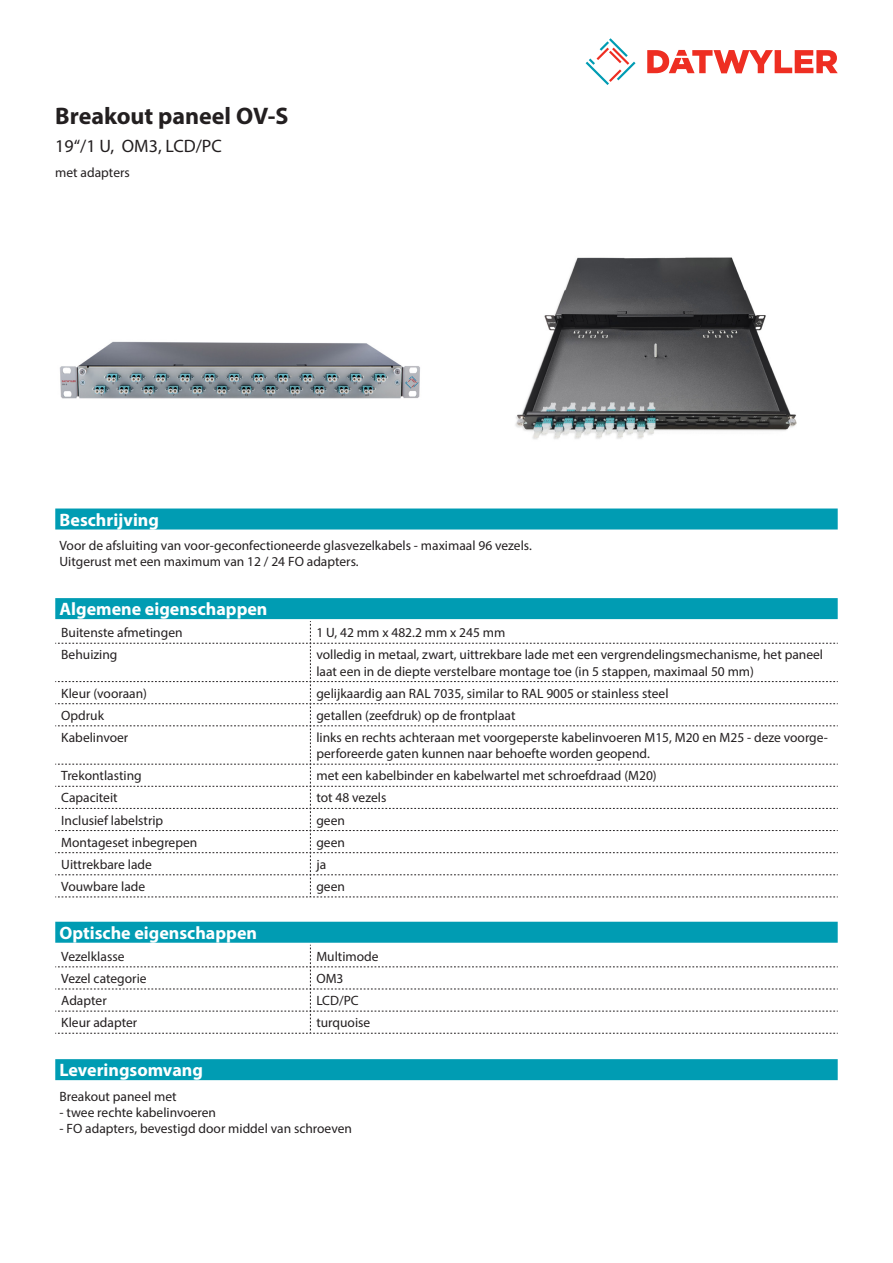
<style>
.page{position:relative;width:893px;height:1263px;background:#fff}
.page>*{position:absolute;margin:0;border:0;box-sizing:border-box;transform-origin:0 0}
.Product_Head{font:700 24px "Myriad Pro";color:#231f20}
.Standard_Head_Proper{font:700 18px "Myriad Pro";color:#fff}
.SubHead{font:18px "Myriad Pro";color:#231f20}
.myriad_light_propert{font:13.5px/16.2px "Myriad Pro";color:#231f20}
.Standard_text{font:13.5px/16.2px "Myriad Pro";color:#231f20}
</style>
<div class="page">
<svg style="left:586px;top:38px;width:49px;height:47px"></svg>
<svg style="left:647px;top:50px;width:191px;height:23px"></svg>
<img style="left:59px;top:341px;width:361px;height:58px">
<img style="left:515px;top:257px;width:282px;height:182px">
<div style="left:55px;top:508px;width:783px;height:21px;background:#009cb3"></div>
<div style="left:55px;top:1059px;width:783px;height:21px;background:#009cb3"></div>
<div style="left:55px;top:598px;width:783px;height:21px;background:#009cb3"></div>
<svg style="left:55px;top:621px;width:783px;height:277px"></svg>
<div style="left:55px;top:922px;width:783px;height:21px;background:#009cb3"></div>
<svg style="left:55px;top:945px;width:783px;height:89px"></svg>
<p class="Product_Head" style="left:55px;top:101px;width:235px">Breakout paneel OV-S</p>
<p class="SubHead" style="left:55px;top:135px;width:168px">19‘‘/1 U, OM3, LCD/PC</p>
<p class="Standard_text" style="left:55px;top:164px;width:76px">met adapters</p>
<p class="Standard_Head_Proper" style="left:60px;top:508px;width:101px">Beschrijving</p>
<p class="Standard_text" style="left:60px;top:537px;width:474px">Voor de afsluiting van voor-geconfectioneerde glasvezelkabels - maximaal 96 vezels.<br>Uitgerust met een maximum van 12 / 24 FO adapters.</p>
<p class="Standard_Head_Proper" style="left:60px;top:597px;width:209px">Algemene eigenschappen</p>
<p class="myriad_light_propert" style="left:61px;top:624px;width:123px">Buitenste afmetingen</p>
<p class="myriad_light_propert" style="left:316px;top:624px;width:191px">1 U, 42 mm x 482.2 mm x 245 mm</p>
<p class="myriad_light_propert" style="left:61px;top:646px;width:58px">Behuizing</p>
<p class="myriad_light_propert" style="left:316px;top:646px;width:508px">volledig in metaal, zwart, uittrekbare lade met een vergrendelingsmechanisme, het paneel laat een in de diepte verstelbare montage toe (in 5 stappen, maximaal 50 mm)</p>
<p class="myriad_light_propert" style="left:61px;top:685px;width:87px">Kleur (vooraan)</p>
<p class="myriad_light_propert" style="left:316px;top:685px;width:354px">gelijkaardig aan RAL 7035, similar to RAL 9005 or stainless steel</p>
<p class="myriad_light_propert" style="left:61px;top:707px;width:44px">Opdruk</p>
<p class="myriad_light_propert" style="left:316px;top:707px;width:201px">getallen (zeefdruk) op de frontplaat</p>
<p class="myriad_light_propert" style="left:61px;top:729px;width:69px">Kabelinvoer</p>
<p class="myriad_light_propert" style="left:316px;top:729px;width:513px">links en rechts achteraan met voorgeperste kabelinvoeren M15, M20 en M25 - deze voorge&shy;perforeerde gaten kunnen naar behoefte worden geopend.</p>
<p class="myriad_light_propert" style="left:61px;top:767px;width:82px">Trekontlasting</p>
<p class="myriad_light_propert" style="left:316px;top:767px;width:342px">met een kabelbinder en kabelwartel met schroefdraad (M20)</p>
<p class="myriad_light_propert" style="left:61px;top:789px;width:58px">Capaciteit</p>
<p class="myriad_light_propert" style="left:316px;top:789px;width:71px">tot 48 vezels</p>
<p class="myriad_light_propert" style="left:61px;top:812px;width:104px">Inclusief labelstrip</p>
<p class="myriad_light_propert" style="left:316px;top:812px;width:30px">geen</p>
<p class="myriad_light_propert" style="left:61px;top:834px;width:138px">Montageset inbegrepen</p>
<p class="myriad_light_propert" style="left:316px;top:834px;width:30px">geen</p>
<p class="myriad_light_propert" style="left:61px;top:856px;width:92px">Uittrekbare lade</p>
<p class="myriad_light_propert" style="left:316px;top:856px;width:11px">ja</p>
<p class="myriad_light_propert" style="left:61px;top:878px;width:86px">Vouwbare lade</p>
<p class="myriad_light_propert" style="left:316px;top:878px;width:30px">geen</p>
<p class="Standard_Head_Proper" style="left:60px;top:921px;width:199px">Optische eigenschappen</p>
<p class="myriad_light_propert" style="left:61px;top:948px;width:65px">Vezelklasse</p>
<p class="myriad_light_propert" style="left:316px;top:948px;width:64px">Multimode</p>
<p class="myriad_light_propert" style="left:61px;top:970px;width:87px">Vezel categorie</p>
<p class="myriad_light_propert" style="left:316px;top:970px;width:29px">OM3</p>
<p class="myriad_light_propert" style="left:61px;top:992px;width:47px">Adapter</p>
<p class="myriad_light_propert" style="left:316px;top:992px;width:44px">LCD/PC</p>
<p class="myriad_light_propert" style="left:61px;top:1014px;width:77px">Kleur adapter</p>
<p class="myriad_light_propert" style="left:316px;top:1014px;width:55px">turquoise</p>
<p class="Standard_Head_Proper" style="left:60px;top:1058px;width:145px">Leveringsomvang</p>
<p class="Standard_text" style="left:60px;top:1088px;width:119px">Breakout paneel met</p>
<p class="Standard_text" style="left:60px;top:1104px;width:158px">- twee rechte kabelinvoeren</p>
<p class="Standard_text" style="left:60px;top:1120px;width:294px">- FO adapters, bevestigd door middel van schroeven</p>
</div>
